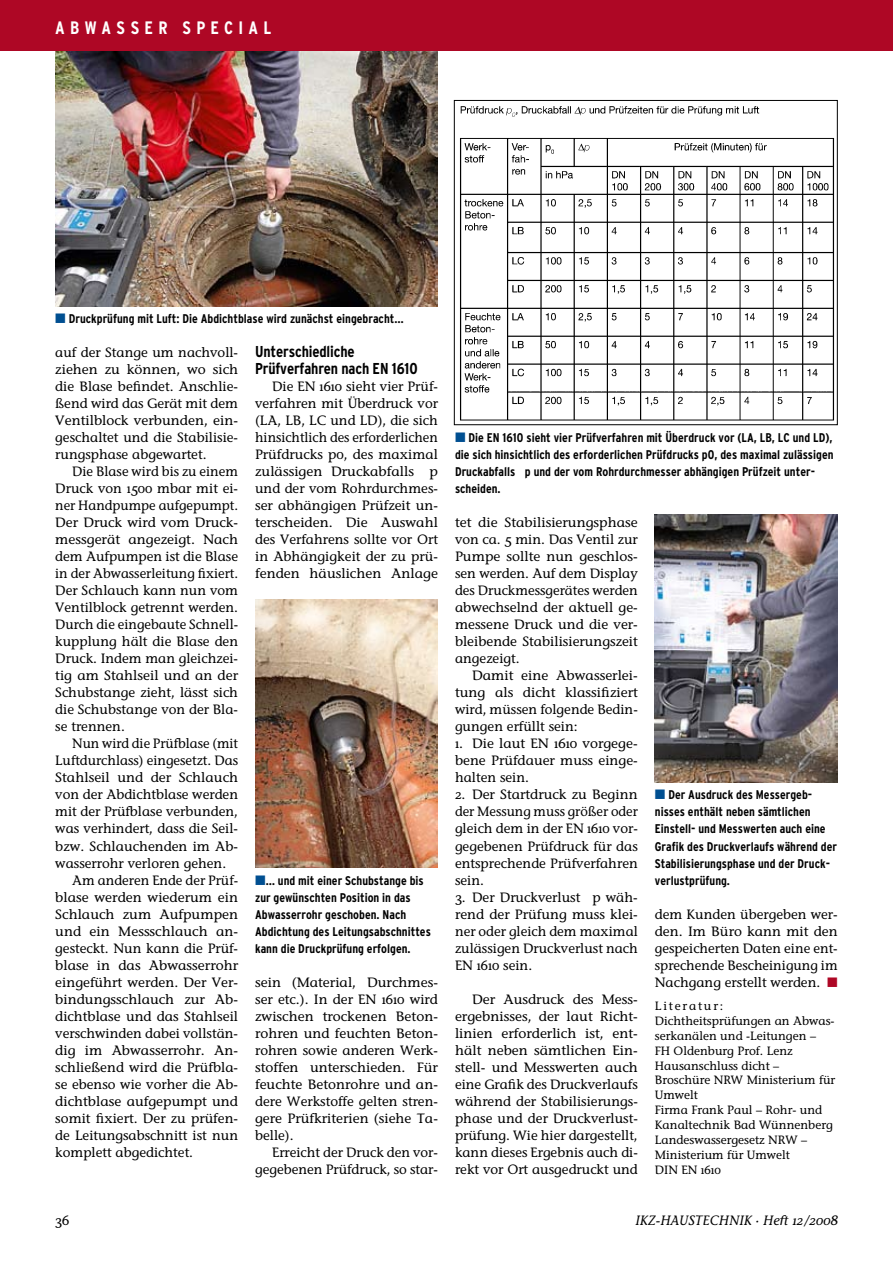
<style>
.page{position:relative;width:893px;height:1263px;background:#fff}
.page>*{position:absolute;margin:0;border:0;box-sizing:border-box;transform-origin:0 0}
.t1{font:700 condensed 18px "IKZ Head";letter-spacing:.295em;color:#fff}
.t2{font:700 condensed 15.75px/17px "IKZ Head";letter-spacing:-.01em;color:#000}
.t3{font:13.5px/17px "IKZ";color:#000;text-align:justify}
.t4{font:italic 13.5px "IKZ";color:#000}
.t5{font:700 condensed 12.6px/17px "IKZ Head";color:#000}
.t6{font:12px/14.9px "IKZ";color:#000}
.s1{font-family:"IKZ";font-weight:400;font-stretch:normal;font-size:13.5px;color:#004f91}
.s2{color:#ae0725}
</style>
<div class="page">
<img style="left:55px;top:51px;width:383px;height:255px">
<div style="left:0;top:0;width:893px;height:51px;background:#ae0725"></div>
<img style="left:255px;top:600px;width:183px;height:267px">
<img style="left:460px;top:106px;width:375px;height:314px">
<div style="left:454px;top:100px;width:384px;height:325px;border:1px solid #000"></div>
<img style="left:655px;top:514px;width:183px;height:268px">
<h1 class="t1" style="left:55px;top:18px;width:206px">Abwa sser Sp ecial</h1>
<p class="t5" style="left:55px;top:310px;width:350px"><span class="s1">∂</span> Druckprüfung mit Luft: Die Abdichtblase wird zunächst eingebracht…</p>
<p class="t3" style="left:55px;top:344px;width:184px">auf der Stange um nachvoll&shy;ziehen zu können, wo sich die Blase befindet. Anschlie&shy;ßend wird das Gerät mit dem Ventilblock verbunden, ein&shy;geschaltet und die Stabilisie&shy;rungsphase abgewartet.</p>
<p class="t3" style="left:55px;top:463px;width:184px;text-indent:17px">Die Blase wird bis zu einem Druck von 1500 mbar mit ei&shy;ner Handpumpe aufgepumpt.<br>Der Druck wird vom Druck&shy;messgerät angezeigt. Nach dem Aufpumpen ist die Blase in der Abwasserleitung fixiert.<br>Der Schlauch kann nun vom Ventilblock getrennt werden.<br>Durch die eingebaute Schnell&shy;kupplung hält die Blase den Druck. Indem man gleichzei&shy;tig am Stahlseil und an der Schubstange zieht, lässt sich die Schubstange von der Bla&shy;se trennen.</p>
<p class="t3" style="left:72px;top:735px;width:167px">Nun wird die Prüfblase (mit</p>
<p class="t3" style="left:55px;top:752px;width:184px">Luftdurchlass) eingesetzt. Das</p>
<p class="t3" style="left:55px;top:769px;width:184px">Stahlseil und der Schlauch</p>
<p class="t3" style="left:55px;top:786px;width:184px">von der Abdichtblase werden</p>
<p class="t3" style="left:55px;top:803px;width:184px">mit der Prüfblase verbunden,</p>
<p class="t3" style="left:55px;top:820px;width:184px">was verhindert, dass die Seil-</p>
<p class="t3" style="left:55px;top:837px;width:184px">bzw. Schlauchenden im Ab-</p>
<p class="t3" style="left:55px;top:854px;width:172px">wasserrohr verloren gehen.</p>
<p class="t3" style="left:72px;top:871px;width:167px">Am anderen Ende der Prüf-</p>
<p class="t3" style="left:55px;top:888px;width:184px">blase werden wiederum ein</p>
<p class="t3" style="left:55px;top:905px;width:184px">Schlauch zum Aufpumpen</p>
<p class="t3" style="left:55px;top:922px;width:184px">und ein Messschlauch an-</p>
<p class="t3" style="left:55px;top:939px;width:184px">gesteckt. Nun kann die Prüf-</p>
<p class="t3" style="left:55px;top:956px;width:184px">blase in das Abwasserrohr</p>
<p class="t3" style="left:55px;top:973px;width:184px">eingeführt werden. Der Ver-</p>
<p class="t3" style="left:55px;top:990px;width:184px">bindungsschlauch zur Ab-</p>
<p class="t3" style="left:55px;top:1007px;width:184px">dichtblase und das Stahlseil</p>
<p class="t3" style="left:55px;top:1024px;width:184px">verschwinden dabei vollstän-</p>
<p class="t3" style="left:55px;top:1041px;width:184px">dig im Abwasserrohr. An-</p>
<p class="t3" style="left:55px;top:1058px;width:184px">schließend wird die Prüfbla-</p>
<p class="t3" style="left:55px;top:1075px;width:184px">se ebenso wie vorher die Ab-</p>
<p class="t3" style="left:55px;top:1092px;width:184px">dichtblase aufgepumpt und</p>
<p class="t3" style="left:55px;top:1109px;width:184px">somit fixiert. Der zu prüfen-</p>
<p class="t3" style="left:55px;top:1126px;width:184px">de Leitungsabschnitt ist nun</p>
<p class="t3" style="left:55px;top:1143px;width:139px">komplett abgedichtet.</p>
<p class="t2" style="left:255px;top:343px;width:164px">Unterschiedliche<br>Prüfverfahren nach EN 1610</p>
<p class="t3" style="left:255px;top:378px;width:184px;text-indent:17px">Die EN 1610 sieht vier Prüf&shy;verfahren mit Überdruck vor (LA, LB, LC und LD), die sich hinsichtlich des erforderlichen Prüfdrucks p0, des maximal zulässigen Druckabfalls p und der vom Rohrdurchmes&shy;ser abhängigen Prüfzeit un&shy;terscheiden. Die Auswahl des Verfahrens sollte vor Ort in Abhängigkeit der zu prü&shy;fenden häuslichen Anlage</p>
<p class="t5" style="left:255px;top:871px;width:177px"><span class="s1">∂</span>… und mit einer Schubstange bis zur gewünschten Position in das Abwasserrohr geschoben. Nach Abdichtung des Leitungsabschnittes kann die Druckprüfung erfolgen.</p>
<p class="t3" style="left:255px;top:973px;width:184px">sein (Material, Durchmes&shy;ser etc.). In der EN 1610 wird zwischen trockenen Beton&shy;rohren und feuchten Beton&shy;rohren sowie anderen Werk&shy;stoffen unterschieden. Für feuchte Betonrohre und an&shy;dere Werkstoffe gelten stren&shy;gere Prüfkriterien (siehe Ta&shy;belle).</p>
<p class="t3" style="left:255px;top:1143px;width:184px;text-align:right">Erreicht der Druck den vor&shy;gegebenen Prüfdruck, so star-</p>
<p class="t5" style="left:455px;top:429px;width:380px"><span class="s1">∂</span> Die EN 1610 sieht vier Prüfverfahren mit Überdruck vor (LA, LB, LC und LD), die sich hinsichtlich des erforderlichen Prüfdrucks p0, des maximal zulässigen Druckabfalls p und der vom Rohrdurchmesser abhängigen Prüfzeit unter&shy;scheiden.</p>
<p class="t3" style="left:455px;top:514px;width:184px">tet die Stabilisierungsphase von ca. 5 min. Das Ventil zur Pumpe sollte nun geschlos&shy;sen werden. Auf dem Display des Druckmessgerätes werden abwechselnd der aktuell ge&shy;messene Druck und die ver&shy;bleibende Stabilisierungszeit angezeigt.</p>
<p class="t3" style="left:455px;top:667px;width:184px;text-indent:17px">Damit eine Abwasserlei&shy;tung als dicht klassifiziert wird, müssen folgende Bedin&shy;gungen erfüllt sein:</p>
<p class="t3" style="left:455px;top:735px;width:184px">1. Die laut EN 1610 vorgege&shy;bene Prüfdauer muss einge&shy;halten sein.</p>
<p class="t3" style="left:455px;top:786px;width:184px">2. Der Startdruck zu Beginn der Messung muss größer oder gleich dem in der EN 1610 vor&shy;gegebenen Prüfdruck für das entsprechende Prüfverfahren sein.</p>
<p class="t3" style="left:455px;top:888px;width:184px">3. Der Druckverlust p wäh&shy;rend der Prüfung muss klei&shy;ner oder gleich dem maximal zulässigen Druckverlust nach EN 1610 sein.</p>
<p class="t3" style="left:455px;top:990px;width:184px;text-indent:17px">Der Ausdruck des Mess&shy;ergebnisses, der laut Richt&shy;linien erforderlich ist, ent&shy;hält neben sämtlichen Ein&shy;stell- und Messwerten auch eine Grafik des Druckverlaufs während der Stabilisierungs&shy;phase und der Druckverlust&shy;prüfung. Wie hier dargestellt, kann dieses Ergebnis auch di&shy;rekt vor Ort ausgedruckt und</p>
<p class="t5" style="left:655px;top:786px;width:184px"><span class="s1">∂</span> Der Ausdruck des Messergeb&shy;nisses enthält neben sämtlichen<br>Einstell- und Messwerten auch eine<br>Grafik des Druckverlaufs während der<br>Stabilisierungsphase und der Druck&shy;verlustprüfung.</p>
<p class="t3" style="left:655px;top:905px;width:184px">dem Kunden übergeben wer&shy;den. Im Büro kann mit den gespeicherten Daten eine ent&shy;sprechende Bescheinigung im Nachgang erstellt werden. <span class="s2">∂</span></p>
<p class="t6" style="left:655px;top:998px;width:182px">Literatur:<br>Dichtheitsprüfungen an Abwas&shy;serkanälen und -Leitungen –<br>FH Oldenburg Prof. Lenz<br>Hausanschluss dicht –<br>Broschüre NRW Ministerium für<br>Umwelt<br>Firma Frank Paul – Rohr- und<br>Kanaltechnik Bad Wünnenberg<br>Landeswassergesetz NRW –<br>Ministerium für Umwelt<br>DIN EN 1610</p>
<p class="t3" style="left:55px;top:1211px;width:16px">36</p>
<p class="t4" style="left:635px;top:1212px;width:93px">IKZ-HAUSTECHNIK</p>
<p class="t4" style="left:756px;top:1212px;width:84px">· HEFT 12 /2008</p>
</div>
